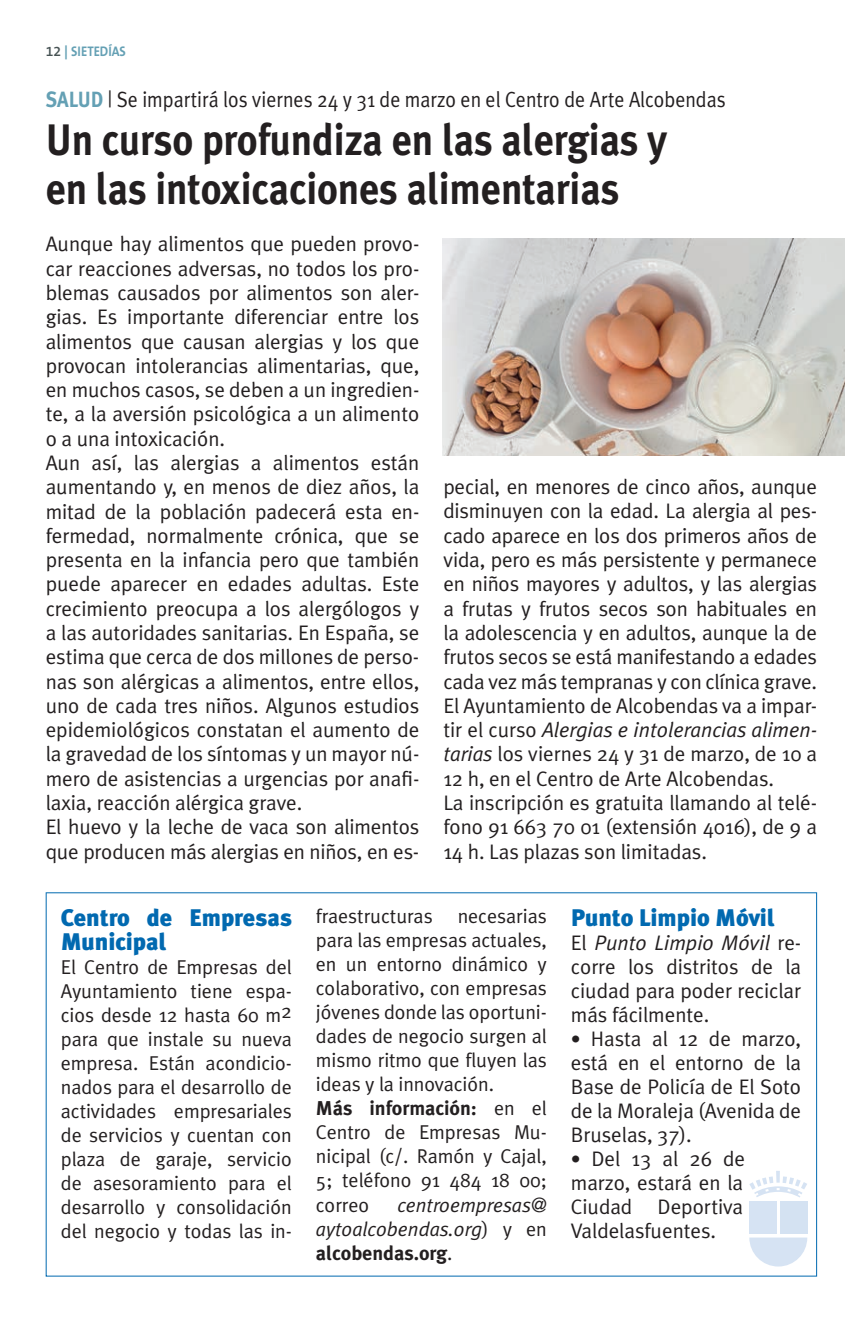
<style>
.page{position:relative;width:845px;height:1321px;background:#fff}
.page>*{position:absolute;margin:0;border:0;box-sizing:border-box;transform-origin:0 0}
.t1{font:700 44px/48px "Meta Plus";letter-spacing:-.005em;color:#231f20;scale:.9 1}
.t2{font:900 24px/24px "Meta Plus";letter-spacing:-.005em;color:#0169b0}
.t3{font:22px "Meta Plus Normal";color:#231f20;scale:.9 1}
.t4{font:21px/24.2px "Meta Plus Normal";letter-spacing:-.005em;color:#231f20;text-align:justify}
.t5{font:20px/24px "Meta Plus Normal";letter-spacing:-.005em;color:#231f20;text-align:justify}
.t6{font:italic 20px/24px "Meta Plus Normal";letter-spacing:-.005em;color:#231f20;text-align:right}
.t7{font:700 20px "Meta Plus";letter-spacing:-.005em;color:#231f20}
.t8{font:700 14px "The Sans B7";color:#64a0b4}
.s1{font-family:"The Sans B6";font-weight:600;color:#475354}
.s2{font-family:"Meta Plus";font-weight:700;color:#64a0b4}
.s3{font-style:italic}
.s4{font-family:"Meta Plus Normal";font-weight:400}
.s5{font-style:normal}
.s6{font-family:"Meta Plus";font-weight:700;font-size:19.8px}
</style>
<div class="page">
<img style="left:443px;top:238px;width:402px;height:217px">
<svg style="left:46px;top:892px;width:771px;height:384px"></svg>
<div style="left:749px;top:1201px;width:27px;height:32px;background:#d6e3f3"></div>
<svg style="left:749px;top:1170px;width:58px;height:27px"></svg>
<svg style="left:749px;top:1237px;width:58px;height:29px"></svg>
<div style="left:780px;top:1201px;width:27px;height:32px;background:#d4e2f2"></div>
<p class="t8" style="left:46px;top:44px;width:82px"><span class="s1">12</span> | SIETEDÍAS</p>
<p class="t3" style="left:46px;top:87px;width:757px"><span class="s2">SALUD</span> | Se impartirá los viernes 24 y 31 de marzo en el Centro de Arte Alcobendas</p>
<h1 class="t1" style="left:46px;top:116px;width:692px">Un curso profundiza en las alergias y en las intoxicaciones alimentarias</h1>
<p class="t4" style="left:46px;top:232px;width:375px;text-align:left">Aunque hay alimentos que pueden provo&shy;car reacciones adversas, no todos los pro&shy;blemas causados por alimentos son aler&shy;gias. Es importante diferenciar entre los alimentos que causan alergias y los que provocan intolerancias alimentarias, que, en muchos casos, se deben a un ingredien&shy;te, a la aversión psicológica a un alimento o a una intoxicación.<br>Aun así, las alergias a alimentos están aumentando y, en menos de diez años, la mitad de la población padecerá esta en&shy;fermedad, normalmente crónica, que se presenta en la infancia pero que también puede aparecer en edades adultas. Este crecimiento preocupa a los alergólogos y a las autoridades sanitarias. En España, se estima que cerca de dos millones de perso&shy;nas son alérgicas a alimentos, entre ellos, uno de cada tres niños. Algunos estudios epidemiológicos constatan el aumento de la gravedad de los síntomas y un mayor nú&shy;mero de asistencias a urgencias por anafi&shy;laxia, reacción alérgica grave.<br>El huevo y la leche de vaca son alimentos que producen más alergias en niños, en es-</p>
<p class="t4" style="left:443px;top:474px;width:375px;text-align:left">pecial, en menores de cinco años, aunque disminuyen con la edad. La alergia al pes&shy;cado aparece en los dos primeros años de vida, pero es más persistente y permanece en niños mayores y adultos, y las alergias a frutas y frutos secos son habituales en la adolescencia y en adultos, aunque la de frutos secos se está manifestando a edades cada vez más tempranas y con clínica grave.<br>El Ayuntamiento de Alcobendas va a impar&shy;tir el curso <span class="s3">Alergias e intolerancias alimen&shy;tarias</span> los viernes 24 y 31 de marzo, de 10 a 12 h, en el Centro de Arte Alcobendas.<br>La inscripción es gratuita llamando al telé&shy;fono 91 663 70 01 (extensión 4016), de 9 a 14 h. Las plazas son limitadas.</p>
<p class="t2" style="left:61px;top:905px;width:232px">Centro de Empresas<br>Municipal</p>
<p class="t5" style="left:61px;top:954px;width:232px">El Centro de Empresas del Ayuntamiento tiene espa&shy;cios desde 12 hasta 60 m2 para que instale su nueva empresa. Están acondicio&shy;nados para el desarrollo de actividades empresariales de servicios y cuentan con plaza de garaje, servicio de asesoramiento para el desarrollo y consolidación del negocio y todas las in-</p>
<p class="t5" style="left:316px;top:904px;width:232px">fraestructuras necesarias para las empresas actuales, en un entorno dinámico y colaborativo, con empresas jóvenes donde las oportuni&shy;dades de negocio surgen al mismo ritmo que fluyen las ideas y la innovación.</p>
<p class="t7" style="left:316px;top:1096px;width:232px">Más información: <span class="s4">en el</span></p>
<p class="t5" style="left:316px;top:1120px;width:232px">Centro de Empresas Mu&shy;nicipal (c/. Ramón y Cajal, 5; teléfono 91 484 18 00; correo</p>
<p class="t6" style="left:316px;top:1192px;width:232px">centroempresas@ aytoalcobendas.org<span class="s5">) y en</span></p>
<p class="t7" style="left:316px;top:1240px;width:138px">alcobendas.org<span class="s4">.</span></p>
<p class="t2" style="left:571px;top:905px;width:205px">Punto Limpio Móvil</p>
<p class="t4" style="left:571px;top:930px;width:232px">El <span class="s3">Punto Limpio Móvil</span> re&shy;corre los distritos de la ciudad para poder reciclar más fácilmente.</p>
<p class="t4" style="left:571px;top:1026px;width:232px"><span class="s6">•</span> Hasta al 12 de marzo, está en el entorno de la Base de Policía de El Soto de la Moraleja (Avenida de Bruselas, 37).</p>
<p class="t4" style="left:571px;top:1146px;width:176px"><span class="s6">•</span> Del 13 al 26 de marzo, estará en la Ciudad Deportiva Valdelasfuentes.</p>
</div>
